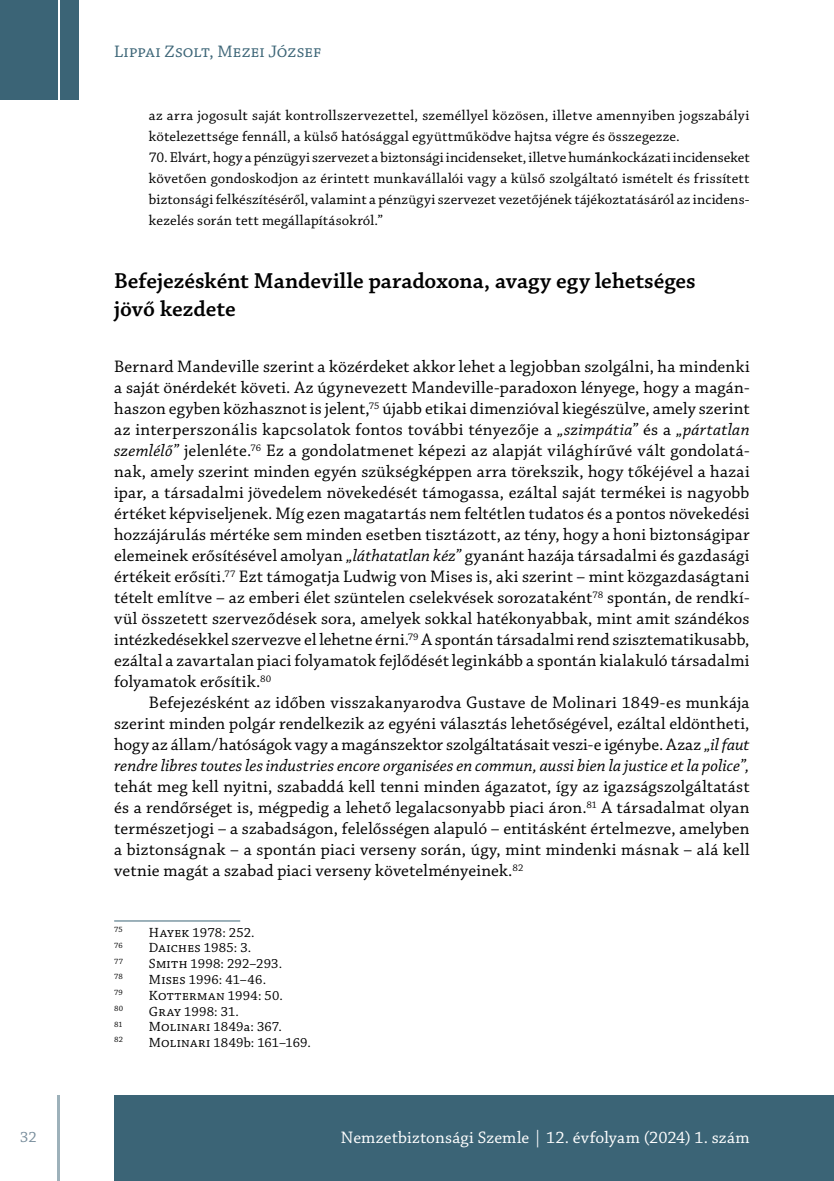
<style>
.page{position:relative;width:834px;height:1181px;background:#fff}
.page>*{position:absolute;margin:0;border:0;box-sizing:border-box;transform-origin:0 0}
.t1{font:600 22.75px/27.3px "Chaparral Pro";color:#000}
.t2{font:17.5px/21px "Chaparral Pro";letter-spacing:.01em;color:#000;text-align:justify}
.t3{font:17.5px "Chaparral Pro";color:#fff}
.t4{font:17.5px "Chaparral Pro";letter-spacing:.005em;color:#3b6476}
.t5{font:15.75px "Chaparral Pro";color:#778c9b}
.t6{font:14.88px/21px "Chaparral Pro";letter-spacing:.01em;color:#000}
.t7{font:14px "Chaparral Pro";letter-spacing:.02em;color:#000}
.t8{font:8.22px "Chaparral Pro";letter-spacing:.015em;color:#000}
.s1{font-style:italic}
</style>
<div class="page">
<hr style="left:57px;top:1095px;width:3px;height:86px;background:#3b6476">
<div style="left:114px;top:1095px;width:719px;height:86px;background:#3b6476"></div>
<div style="left:0;top:0;width:57px;height:99px;background:#3b6476"></div>
<div style="left:60px;top:0;width:18px;height:99px;background:#3b6476"></div>
<hr style="left:114px;top:920px;width:126px;height:1px;background:#3b6476">
<p class="t4" style="left:114px;top:42px;width:209px">Lippai Zsolt, Mezei József</p>
<p class="t6" style="left:149px;top:106px;width:602px">az arra jogosult saját kontrollszervezettel, személlyel közösen, illetve amennyiben jogszabályi kötelezettsége fennáll, a külső hatósággal együttműködve hajtsa végre és összegezze.</p>
<p class="t6" style="left:149px;top:148px;width:602px;text-align:justify">70. Elvárt, hogy a pénzügyi szervezet a biztonsági incidenseket, illetve humánkockázati incidenseket követően gondoskodjon az érintett munkavállalói vagy a külső szolgáltató ismételt és frissített biztonsági felkészítéséről, valamint a pénzügyi szervezet vezetőjének tájékoztatásáról az incidens&shy;kezelés során tett megállapításokról.”</p>
<h1 class="t1" style="left:114px;top:268px;width:583px">Befejezésként Mandeville paradoxona, avagy egy lehetséges jövő kezdete</h1>
<p class="t2" style="left:114px;top:357px;width:637px">Bernard Mandeville szerint a közérdeket akkor lehet a legjobban szolgálni, ha mindenki a saját önérdekét követi. Az úgynevezett Mandeville-paradoxon lényege, hogy a magán&shy;haszon egyben közhasznot is jelent,<sup>75</sup> újabb etikai dimenzióval kiegészülve, amely szerint az interperszonális kapcsolatok fontos további tényezője a <span class="s1">„szimpátia”</span> és a <span class="s1">„pártatlan szemlélő”</span> jelenléte.<sup>76</sup> Ez a gondolatmenet képezi az alapját világhírűvé vált gondolatá&shy;nak, amely szerint minden egyén szükségképpen arra törekszik, hogy tőkéjével a hazai ipar, a társadalmi jövedelem növekedését támogassa, ezáltal saját termékei is nagyobb értéket képviseljenek. Míg ezen magatartás nem feltétlen tudatos és a pontos növekedési hozzájárulás mértéke sem minden esetben tisztázott, az tény, hogy a honi biztonságipar elemeinek erősítésével amolyan <span class="s1">„láthatatlan kéz”</span> gyanánt hazája társadalmi és gazdasági értékeit erősíti.<sup>77</sup> Ezt támogatja Ludwig von Mises is, aki szerint – mint közgazdaságtani tételt említve – az emberi élet szüntelen cselekvések sorozataként<sup>78</sup> spontán, de rendkí&shy;vül összetett szerveződések sora, amelyek sokkal hatékonyabbak, mint amit szándékos intézkedésekkel szervezve el lehetne érni.<sup>79</sup> A spontán társadalmi rend szisztematikusabb, ezáltal a zavartalan piaci folyamatok fejlődését leginkább a spontán kialakuló társadalmi folyamatok erősítik.<sup>80</sup></p>
<p class="t2" style="left:114px;top:693px;width:636px;text-indent:35px">Befejezésként az időben visszakanyarodva Gustave de Molinari 1849-es munkája szerint minden polgár rendelkezik az egyéni választás lehetőségével, ezáltal eldöntheti, hogy az állam/hatóságok vagy a magánszektor szolgáltatásait veszi-e igénybe. Azaz <span class="s1">„il faut rendre libres toutes les industries encore organisées en commun, aussi bien la justice et la police”,</span></p>
<p class="t2" style="left:114px;top:777px;width:636px">tehát meg kell nyitni, szabaddá kell tenni minden ágazatot, így az igazságszolgáltatást és a rendőrséget is, mégpedig a lehető legalacsonyabb piaci áron.<sup>81</sup> A társadalmat olyan természetjogi – a szabadságon, felelősségen alapuló – entitásként értelmezve, amelyben a biztonságnak – a spontán piaci verseny során, úgy, mint mindenki másnak – alá kell vetnie magát a szabad piaci verseny követelményeinek.<sup>82</sup></p>
<p class="t8" style="left:114px;top:925px;width:10px">75</p>
<p class="t7" style="left:149px;top:924px;width:107px">Hayek 1978: 252.</p>
<p class="t8" style="left:114px;top:940px;width:10px">76</p>
<p class="t7" style="left:149px;top:940px;width:104px">Daiches 1985: 3.</p>
<p class="t8" style="left:114px;top:956px;width:10px">77</p>
<p class="t7" style="left:149px;top:956px;width:135px">Smith 1998: 292–293.</p>
<p class="t8" style="left:114px;top:972px;width:10px">78</p>
<p class="t7" style="left:149px;top:972px;width:119px">Mises 1996: 41–46.</p>
<p class="t8" style="left:114px;top:988px;width:10px">79</p>
<p class="t7" style="left:149px;top:987px;width:135px">Kotterman 1994: 50.</p>
<p class="t8" style="left:114px;top:1003px;width:11px">80</p>
<p class="t7" style="left:149px;top:1003px;width:91px">Gray 1998: 31.</p>
<p class="t8" style="left:114px;top:1019px;width:10px">81</p>
<p class="t7" style="left:149px;top:1019px;width:134px">Molinari 1849a: 367.</p>
<p class="t8" style="left:114px;top:1035px;width:10px">82</p>
<p class="t7" style="left:149px;top:1035px;width:163px">Molinari 1849b: 161–169.</p>
<p class="t5" style="left:20px;top:1128px;width:18px">32</p>
<p class="t3" style="left:341px;top:1127px;width:410px">Nemzetbiztonsági Szemle | 12. évfolyam (2024) 1. szám</p>
</div>
